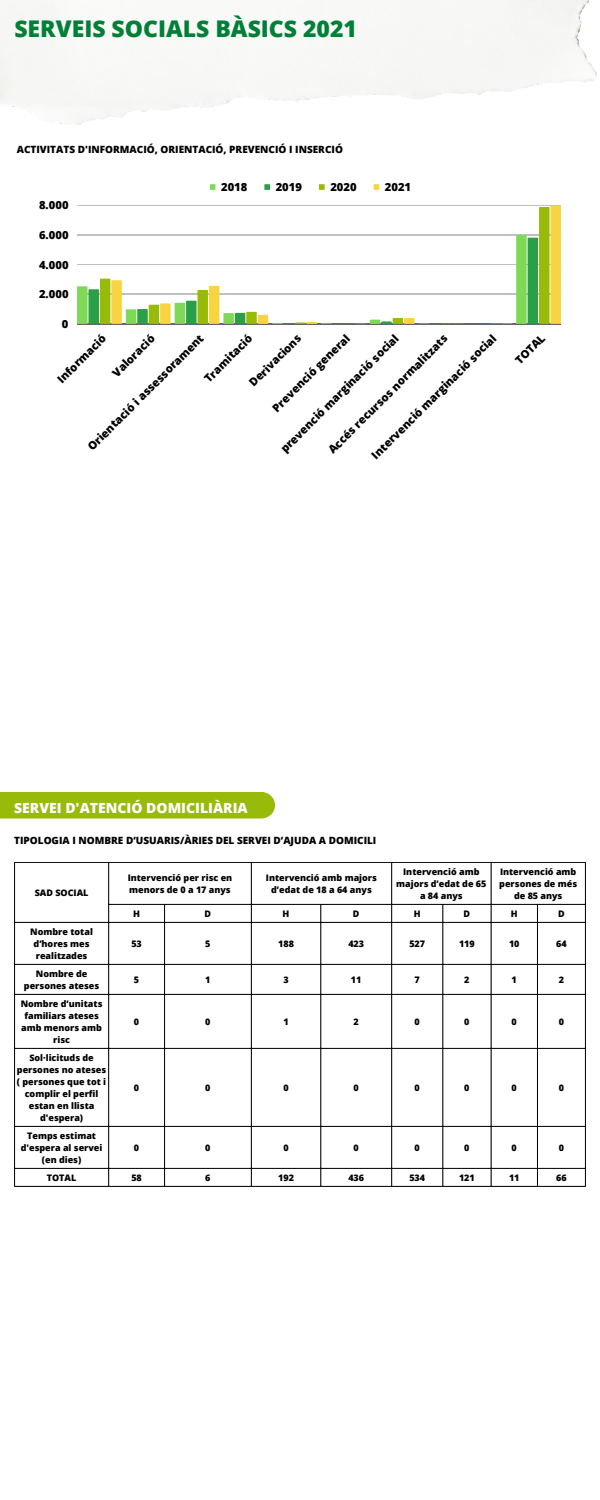
<style>
.page{position:relative;width:600px;height:1500px;background:#fff}
.page>*{position:absolute;margin:0;border:0;box-sizing:border-box;transform-origin:0 0}
.t1{font:800 23px "Open Sans";color:#008037}
.t2{font:800 14px "Open Sans";color:#fff}
.t3{font:800 11.2px "Open Sans";color:#000}
.t4{font:800 10px "Open Sans";color:#000}
.t5{font:800 9px/12px "Open Sans";color:#000;text-align:center}
</style>
<div class="page">
<img style="left:0;top:0;width:597px;height:124px">
<div style="left:0;top:792px;width:275px;height:27px;background:#97bb08"></div>
<hr style="left:14px;top:863px;width:1px;height:323px;background:#000">
<hr style="left:108px;top:863px;width:1px;height:323px;background:#000">
<hr style="left:164px;top:905px;width:1px;height:281px;background:#000">
<hr style="left:251px;top:863px;width:1px;height:323px;background:#000">
<hr style="left:320px;top:905px;width:1px;height:281px;background:#000">
<hr style="left:391px;top:863px;width:1px;height:323px;background:#000">
<hr style="left:442px;top:905px;width:1px;height:281px;background:#000">
<hr style="left:491px;top:863px;width:1px;height:323px;background:#000">
<hr style="left:537px;top:905px;width:1px;height:281px;background:#000">
<hr style="left:585px;top:863px;width:1px;height:323px;background:#000">
<hr style="left:14px;top:862px;width:572px;height:1px;background:#000">
<hr style="left:108px;top:904px;width:478px;height:1px;background:#000">
<hr style="left:14px;top:922px;width:572px;height:1px;background:#000">
<hr style="left:14px;top:964px;width:572px;height:1px;background:#000">
<hr style="left:14px;top:994px;width:572px;height:1px;background:#000">
<hr style="left:14px;top:1048px;width:572px;height:1px;background:#000">
<hr style="left:14px;top:1126px;width:572px;height:1px;background:#000">
<hr style="left:14px;top:1168px;width:572px;height:1px;background:#000">
<hr style="left:14px;top:1186px;width:572px;height:1px;background:#000">
<svg style="left:210px;top:184px;width:5px;height:6px"></svg>
<svg style="left:264px;top:184px;width:6px;height:6px"></svg>
<svg style="left:319px;top:184px;width:6px;height:6px"></svg>
<svg style="left:374px;top:184px;width:5px;height:6px"></svg>
<hr style="left:77px;top:205px;width:484px;height:1px;background:#000">
<hr style="left:77px;top:235px;width:484px;height:1px;background:#000">
<hr style="left:77px;top:264px;width:484px;height:1px;background:#000">
<hr style="left:77px;top:294px;width:484px;height:1px;background:#000">
<hr style="left:77px;top:324px;width:484px;height:1px;background:#000">
<svg style="left:516px;top:235px;width:22px;height:4px"></svg>
<svg style="left:77px;top:279px;width:266px;height:46px"></svg>
<svg style="left:355px;top:318px;width:108px;height:7px"></svg>
<svg style="left:479px;top:323px;width:33px;height:1px"></svg>
<svg style="left:539px;top:206px;width:22px;height:2px"></svg>
<h1 class="t1" style="left:14px;top:12px;width:344px">SERVEIS SOCIALS BÀSICS 2021</h1>
<p class="t4" style="left:17px;top:143px;width:328px">ACTIVITATS D'INFORMACIÓ, ORIENTACIÓ, PREVENCIÓ I INSERCIÓ</p>
<p class="t3" style="left:221px;top:179px;width:28px">2018</p>
<p class="t3" style="left:276px;top:179px;width:28px">2019</p>
<p class="t3" style="left:330px;top:179px;width:28px">2020</p>
<p class="t3" style="left:385px;top:179px;width:28px">2021</p>
<p class="t3" style="left:39px;top:197px;width:31px">8.000</p>
<p class="t3" style="left:39px;top:227px;width:31px">6.000</p>
<p class="t3" style="left:39px;top:257px;width:31px">4.000</p>
<p class="t3" style="left:39px;top:286px;width:31px">2.000</p>
<p class="t3" style="left:62px;top:316px;width:8px">0</p>
<p class="t3" style="left:54px;top:375px;width:65px;rotate:-45deg">Informació</p>
<p class="t3" style="left:109px;top:369px;width:56px;rotate:-45deg">Valoració</p>
<p class="t3" style="left:84px;top:443px;width:160px;rotate:-45deg">Orientació i assessorament</p>
<p class="t3" style="left:201px;top:375px;width:64px;rotate:-45deg">Tramitació</p>
<p class="t3" style="left:269px;top:404px;width:106px;rotate:-45deg">Prevenció general</p>
<p class="t3" style="left:277px;top:445px;width:163px;rotate:-45deg">prevenció marginació social</p>
<p class="t3" style="left:368px;top:452px;width:173px;rotate:-45deg">Intervenció marginació social</p>
<p class="t3" style="left:512px;top:357px;width:38px;rotate:-45deg">TOTAL</p>
<p class="t3" style="left:246px;top:379px;width:70px;rotate:-45deg">Derivacions</p>
<p class="t3" style="left:325px;top:446px;width:165px;rotate:-45deg">Accés recursos normalitzats</p>
<h2 class="t2" style="left:14px;top:798px;width:235px">SERVEI D'ATENCIÓ DOMICILIÀRIA</h2>
<p class="t4" style="left:14px;top:833px;width:364px">TIPOLOGIA I NOMBRE D’USUARIS/ÀRIES DEL SERVEI D’AJUDA A DOMICILI</p>
<p class="t5" style="left:35px;top:886px;width:55px">SAD SOCIAL</p>
<p class="t5" style="left:30px;top:925px;width:64px">Nombre total d’hores mes realitzades</p>
<p class="t5" style="left:128px;top:871px;width:106px;text-align:left">Intervenció per risc en menors de 0 a 17 anys</p>
<p class="t5" style="left:266px;top:871px;width:112px">Intervenció amb majors d’edat de 18 a 64 anys</p>
<p class="t5" style="left:396px;top:865px;width:92px">Intervenció amb majors d’edat de 65 a 84 anys</p>
<p class="t5" style="left:499px;top:865px;width:79px">Intervenció amb persones de més de 85 anys</p>
<p class="t5" style="left:133px;top:907px;width:8px">H</p>
<p class="t5" style="left:205px;top:907px;width:8px">D</p>
<p class="t5" style="left:283px;top:907px;width:8px">H</p>
<p class="t5" style="left:353px;top:907px;width:8px">D</p>
<p class="t5" style="left:414px;top:907px;width:8px">H</p>
<p class="t5" style="left:464px;top:907px;width:8px">D</p>
<p class="t5" style="left:511px;top:907px;width:8px">H</p>
<p class="t5" style="left:558px;top:907px;width:8px">D</p>
<p class="t5" style="left:131px;top:937px;width:12px">53</p>
<p class="t5" style="left:205px;top:937px;width:7px">5</p>
<p class="t5" style="left:278px;top:937px;width:17px">188</p>
<p class="t5" style="left:348px;top:937px;width:17px">423</p>
<p class="t5" style="left:409px;top:937px;width:17px">527</p>
<p class="t5" style="left:459px;top:937px;width:17px">119</p>
<p class="t5" style="left:509px;top:937px;width:12px">10</p>
<p class="t5" style="left:556px;top:937px;width:12px">64</p>
<p class="t5" style="left:24px;top:967px;width:77px">Nombre de persones ateses</p>
<p class="t5" style="left:134px;top:973px;width:7px">5</p>
<p class="t5" style="left:205px;top:973px;width:7px">1</p>
<p class="t5" style="left:283px;top:973px;width:7px">3</p>
<p class="t5" style="left:351px;top:973px;width:12px">11</p>
<p class="t5" style="left:415px;top:973px;width:7px">7</p>
<p class="t5" style="left:464px;top:973px;width:7px">2</p>
<p class="t5" style="left:512px;top:973px;width:7px">1</p>
<p class="t5" style="left:559px;top:973px;width:7px">2</p>
<p class="t5" style="left:21px;top:997px;width:83px">Nombre d’unitats familiars ateses amb menors amb risc</p>
<p class="t5" style="left:134px;top:1015px;width:7px">0</p>
<p class="t5" style="left:205px;top:1015px;width:7px">0</p>
<p class="t5" style="left:283px;top:1015px;width:7px">1</p>
<p class="t5" style="left:354px;top:1015px;width:7px">2</p>
<p class="t5" style="left:415px;top:1015px;width:7px">0</p>
<p class="t5" style="left:464px;top:1015px;width:7px">0</p>
<p class="t5" style="left:512px;top:1015px;width:7px">0</p>
<p class="t5" style="left:559px;top:1015px;width:7px">0</p>
<p class="t5" style="left:17px;top:1051px;width:91px">Sol·licituds de persones no ateses ( persones que tot i complir el perfil estan en llista d'espera)</p>
<p class="t5" style="left:21px;top:1129px;width:83px">Temps estimat d'espera al servei (en dies)</p>
<p class="t5" style="left:134px;top:1081px;width:7px">0</p>
<p class="t5" style="left:205px;top:1081px;width:7px">0</p>
<p class="t5" style="left:283px;top:1081px;width:7px">0</p>
<p class="t5" style="left:354px;top:1081px;width:7px">0</p>
<p class="t5" style="left:415px;top:1081px;width:7px">0</p>
<p class="t5" style="left:464px;top:1081px;width:7px">0</p>
<p class="t5" style="left:512px;top:1081px;width:7px">0</p>
<p class="t5" style="left:559px;top:1081px;width:7px">0</p>
<p class="t5" style="left:134px;top:1141px;width:7px">0</p>
<p class="t5" style="left:205px;top:1141px;width:7px">0</p>
<p class="t5" style="left:283px;top:1141px;width:7px">0</p>
<p class="t5" style="left:354px;top:1141px;width:7px">0</p>
<p class="t5" style="left:415px;top:1141px;width:7px">0</p>
<p class="t5" style="left:464px;top:1141px;width:7px">0</p>
<p class="t5" style="left:512px;top:1141px;width:7px">0</p>
<p class="t5" style="left:559px;top:1141px;width:7px">0</p>
<p class="t5" style="left:47px;top:1171px;width:31px">TOTAL</p>
<p class="t5" style="left:131px;top:1171px;width:12px">58</p>
<p class="t5" style="left:205px;top:1171px;width:7px">6</p>
<p class="t5" style="left:278px;top:1171px;width:17px">192</p>
<p class="t5" style="left:348px;top:1171px;width:17px">436</p>
<p class="t5" style="left:409px;top:1171px;width:17px">534</p>
<p class="t5" style="left:459px;top:1171px;width:17px">121</p>
<p class="t5" style="left:509px;top:1171px;width:12px">11</p>
<p class="t5" style="left:556px;top:1171px;width:12px">66</p>
</div>
